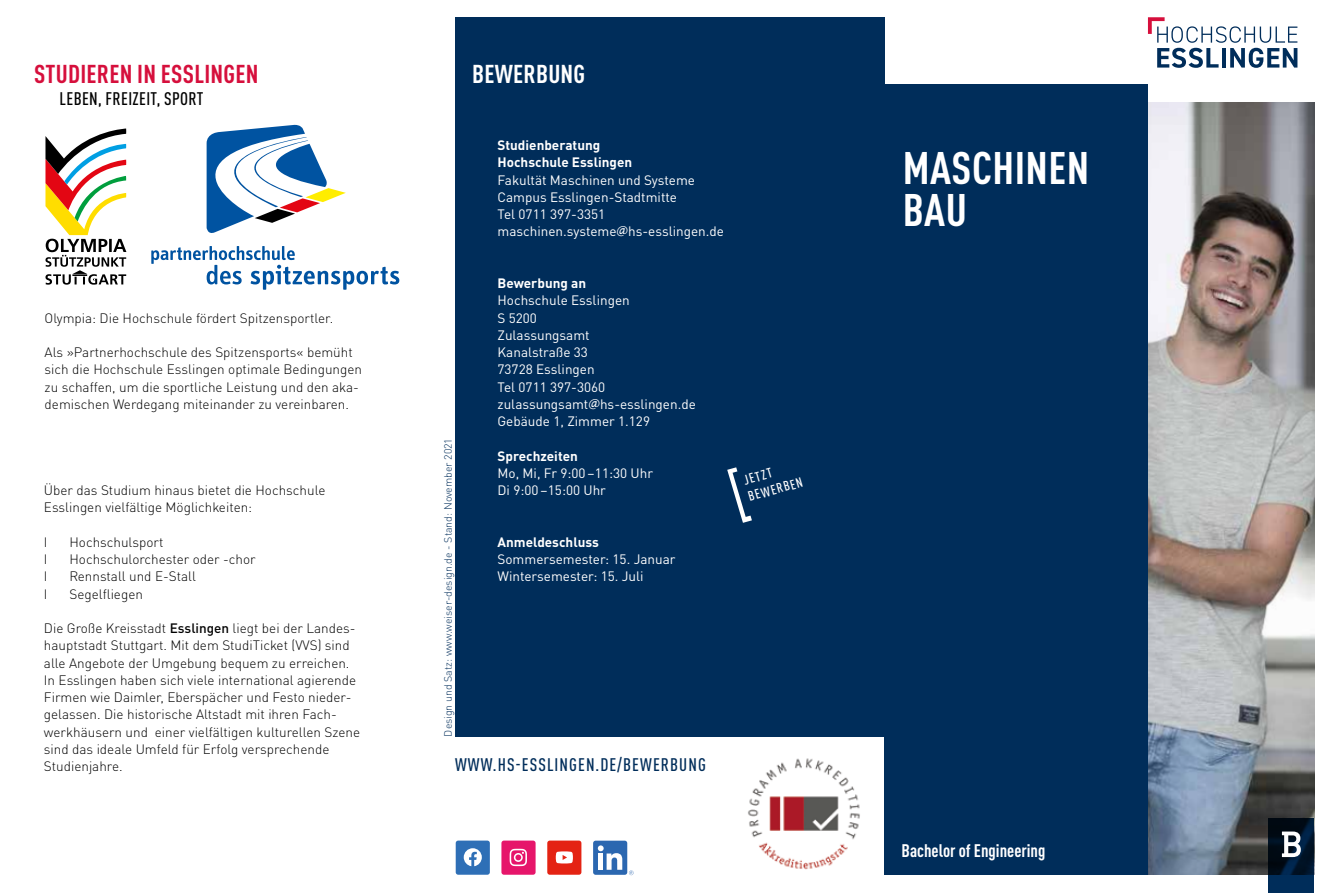
<style>
.page{position:relative;width:1331px;height:893px;background:#fff}
.page>*{position:absolute;margin:0;border:0;box-sizing:border-box;transform-origin:0 0}
.t1{font:700 condensed 45px/42px "DIN Pro";letter-spacing:.01em;color:#fff}
.t2{font:700 condensed 25.5px "DIN Pro";letter-spacing:.01em;color:#d60f3c}
.t3{font:700 condensed 25.5px "DIN Pro";letter-spacing:.01em;color:#fff}
.t4{font:500 condensed 18px "DIN Pro";letter-spacing:.06em;color:#002d5a}
.t5{font:700 condensed 18px "DIN Pro";color:#fff}
.t6{font:500 condensed 18px "DIN Pro";letter-spacing:.02em;color:#000}
.t7{font:300 13.5px/17.2px "DIN Pro";color:#000}
.t8{font:13.5px/17.2px "DIN Pro";color:#fff}
.t9{font:700 13.5px/17.2px "DIN Pro";color:#fff}
.t10{font:500 condensed 13.5px/17px "DIN Pro";color:#fff}
.t11{font:300 10.5px "DIN Pro";color:#002d5a}
.s1{font-weight:500}
.s2{font-family:"Lucida Sans"}
</style>
<div class="page">
<img style="left:1148px;top:102px;width:166px;height:773px">
<div style="left:455px;top:17px;width:429px;height:720px;background:#002d5a"></div>
<div style="left:884px;top:85px;width:264px;height:790px;background:#002d5a"></div>
<svg style="left:45px;top:129px;width:81px;height:156px"></svg>
<svg style="left:727px;top:467px;width:25px;height:56px"></svg>
<svg style="left:151px;top:246px;width:248px;height:44px"></svg>
<svg style="left:207px;top:125px;width:139px;height:108px"></svg>
<svg style="left:1148px;top:17px;width:149px;height:51px"></svg>
<img style="left:748px;top:758px;width:112px;height:112px">
<div style="left:456px;top:841px;width:34px;height:34px;background:#2e6fb6;border-radius:3px"></div>
<svg style="left:464px;top:848px;width:18px;height:18px"></svg>
<div style="left:501px;top:841px;width:35px;height:34px;background:#e6156a;border-radius:3px"></div>
<svg style="left:510px;top:849px;width:17px;height:17px"></svg>
<div style="left:547px;top:841px;width:34px;height:34px;background:#e42313;border-radius:3px"></div>
<svg style="left:556px;top:851px;width:17px;height:12px"></svg>
<div style="left:593px;top:841px;width:34px;height:34px;background:#2b67b0;border-radius:3px"></div>
<svg style="left:598px;top:845px;width:24px;height:25px"></svg>
<svg style="left:629px;top:870px;width:5px;height:5px"></svg>
<svg style="left:1269px;top:818px;width:45px;height:75px;background:#001933"></svg>
<svg style="left:1282px;top:831px;width:19px;height:26px"></svg>
<h2 class="t2" style="left:34px;top:55px;width:226px">STUDIEREN IN ESSLINGEN</h2>
<h3 class="t6" style="left:60px;top:86px;width:145px">LEBEN, FREIZEIT, SPORT</h3>
<p class="t7" style="left:45px;top:308px;width:290px">Olympia: Die Hochschule fördert Spitzensportler.</p>
<p class="t7" style="left:45px;top:343px;width:319px">Als »Partnerhochschule des Spitzensports« bemüht sich die Hochschule Esslingen optimale Bedingungen zu schaffen, um die sportliche Leistung und den aka&shy;demischen Werdegang miteinander zu vereinbaren.</p>
<p class="t7" style="left:44px;top:481px;width:283px">Über das Studium hinaus bietet die Hochschule<br>Esslingen vielfältige Möglichkeiten:</p>
<p class="t7" style="left:44px;top:532px;width:5px">I</p>
<p class="t7" style="left:69px;top:532px;width:96px">Hochschulsport</p>
<p class="t7" style="left:44px;top:550px;width:5px">I</p>
<p class="t7" style="left:69px;top:550px;width:188px">Hochschulorchester oder -chor</p>
<p class="t7" style="left:44px;top:567px;width:5px">I</p>
<p class="t7" style="left:69px;top:567px;width:128px">Rennstall und E-Stall</p>
<p class="t7" style="left:44px;top:584px;width:5px">I</p>
<p class="t7" style="left:69px;top:584px;width:75px">Segelfliegen</p>
<p class="t7" style="left:44px;top:619px;width:318px">Die Große Kreisstadt <span class="s1">Esslingen</span> liegt bei der Landes&shy;hauptstadt Stuttgart. Mit dem StudiTicket (VVS) sind alle Angebote der Umgebung bequem zu erreichen.<br>In Esslingen haben sich viele international agierende Firmen wie Daimler, Eberspächer und Festo nieder&shy;gelassen. Die historische Altstadt mit ihren Fach&shy;werkhäusern und einer vielfältigen kulturellen Szene sind das ideale Umfeld für Erfolg versprechende Studienjahre.</p>
<h2 class="t3" style="left:472px;top:55px;width:115px">BEWERBUNG</h2>
<p class="t11" style="left:440px;top:737px;width:300px;rotate:-90deg">Design und Satz: www.weiser-design.de - Stand: November 2021</p>
<p class="t9" style="left:497px;top:136px;width:136px">Studienberatung<br>Hochschule Esslingen</p>
<p class="t8" style="left:497px;top:170px;width:228px">Fakultät Maschinen und Systeme<br>Campus Esslingen-Stadtmitte<br>Tel 0711 397-3351 maschinen.systeme<span class="s2">@</span>hs-esslingen.de</p>
<p class="t9" style="left:497px;top:274px;width:90px">Bewerbung an</p>
<p class="t8" style="left:497px;top:291px;width:200px">Hochschule Esslingen<br>S 5200<br>Zulassungsamt<br>Kanalstraße 33<br>73728 Esslingen<br>Tel 0711 397-3060 zulassungsamt<span class="s2">@</span>hs-esslingen.de<br>Gebäude 1, Zimmer 1.129</p>
<p class="t9" style="left:497px;top:446px;width:82px">Sprechzeiten</p>
<p class="t8" style="left:497px;top:463px;width:157px">Mo, Mi, Fr 9:00–11:30 Uhr<br>Di 9:00–15:00 Uhr</p>
<p class="t9" style="left:497px;top:532px;width:103px">Anmeldeschluss</p>
<p class="t8" style="left:497px;top:550px;width:180px">Sommersemester: 15. Januar<br>Wintersemester: 15. Juli</p>
<h3 class="t4" style="left:455px;top:752px;width:252px">WWW.HS-ESSLINGEN.DE/BEWERBUNG</h3>
<p class="t10" style="left:741px;top:471px;width:58px;rotate:-15deg">JETZT<br>BEWERBEN</p>
<h1 class="t1" style="left:903px;top:144px;width:188px">MASCHINEN<br>BAU</h1>
<h3 class="t5" style="left:901px;top:838px;width:145px">Bachelor of Engineering</h3>
</div>
